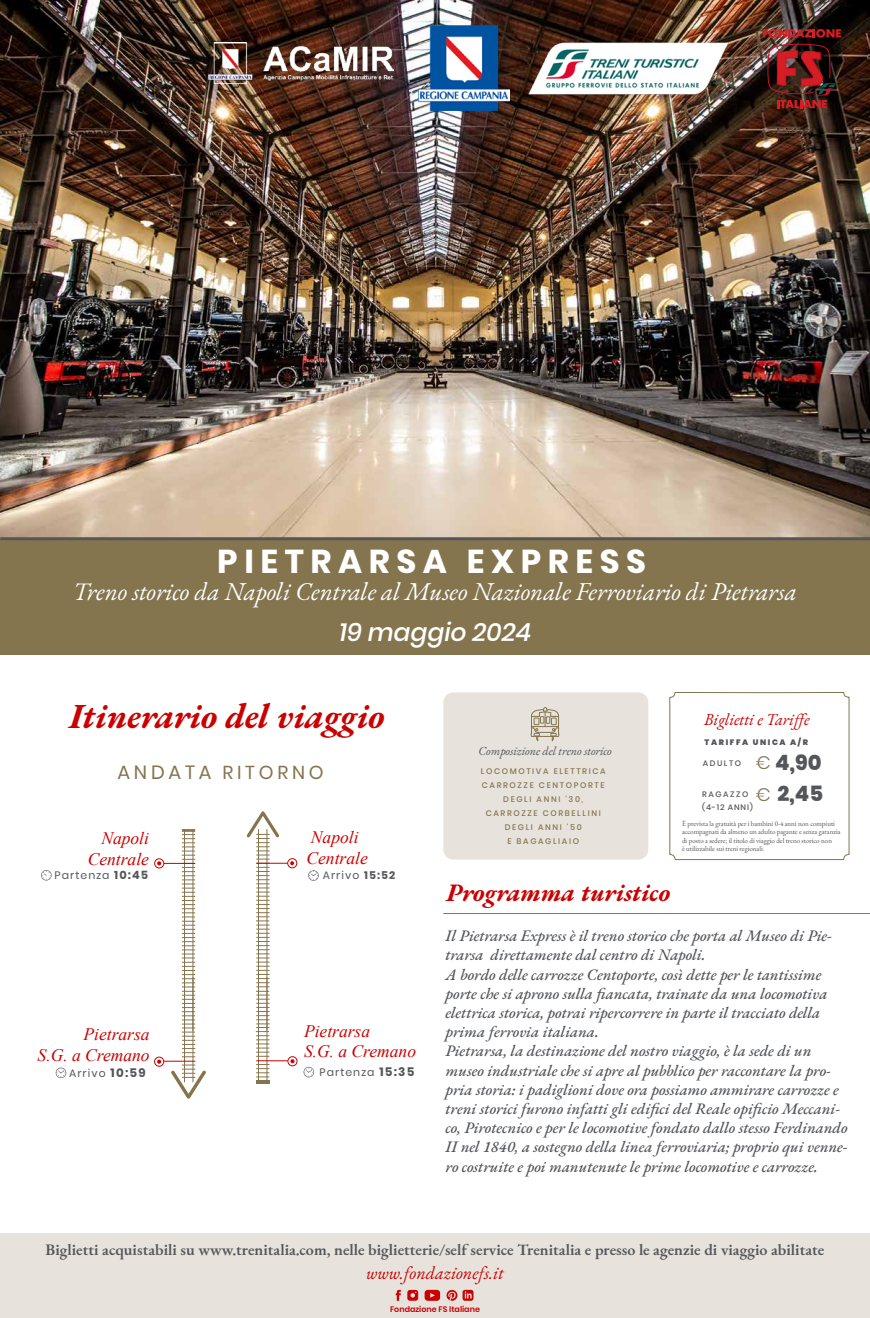
<style>
.page{position:relative;width:870px;height:1318px;background:#fff}
.page>*{position:absolute;margin:0;border:0;box-sizing:border-box;transform-origin:0 0}
.t1{font:italic 700 35px "EB Garamond";color:#cb0000}
.t2{font:700 33px "Poppins";letter-spacing:.2em;color:#fff}
.t3{font:italic 25px "EB Garamond";color:#fff}
.t4{font:italic 700 25px "EB Garamond";color:#cb0000}
.t5{font:italic 500 25px "Poppins";color:#fff}
.t6{font:800 21.1px "Poppins";color:#54565a}
.t7{font:18.7px "Poppins";letter-spacing:.2em;color:#85754f}
.t8{font:300 18.1px "Poppins";color:#85754f}
.t9{font:italic 18px "EB Garamond";color:#cb0000}
.t10{font:italic 17.5px/21px "Times New Roman";color:#cb0000;text-align:right}
.t11{font:italic 16.5px "EB Garamond";color:#cb0000}
.t12{font:italic 500 16px/19.2px "EB Garamond";color:#54565a}
.t13{font:600 16px "EB Garamond";color:#54565a}
.t14{font:italic 12.1px "EB Garamond";color:#54565a}
.t15{font:10.8px "Poppins";letter-spacing:.1em;color:#54565a}
.t16{font:500 8px/14.1px "Poppins";letter-spacing:.2em;color:#85754f;text-align:center}
.t17{font:600 8px "Poppins";color:#cb0000}
.t18{font:500 7.9px/13.2px "Poppins";letter-spacing:.2em;color:#54565a}
.t19{font:900 7.9px "Poppins";letter-spacing:.2em;color:#54565a}
.t20{font:7px/8.4px "EB Garamond";color:#565656}
.s1{font-size:19.2px}
.s2{font-weight:700;font-size:11.4px}
.s3{font-weight:700;font-size:12px}
.s4{font-weight:700}
.s5{font-weight:300;font-size:18.1px;color:#85754f}
</style>
<div class="page">
<img style="left:0;top:0;width:869px;height:537px">
<div style="left:0;top:538px;width:869px;height:117px;background:#85754f"></div>
<div style="left:0;top:1233px;width:869px;height:84px;background:#e7e3dc"></div>
<svg style="left:669px;top:692px;width:180px;height:168px"></svg>
<div style="left:443px;top:692px;width:205px;height:167px;background:#e7e3dc;border-radius:10px"></div>
<hr style="left:443px;top:913px;width:426px;height:1px;background:#85754f">
<img style="left:763px;top:29px;width:77px;height:79px">
<hr style="left:0;top:537px;width:869px;height:3px;background:#54565a">
<svg style="left:530px;top:707px;width:30px;height:34px"></svg>
<svg style="left:407px;top:1289px;width:11px;height:11px"></svg>
<svg style="left:424px;top:1289px;width:16px;height:11px"></svg>
<svg style="left:395px;top:1289px;width:6px;height:11px"></svg>
<svg style="left:446px;top:1289px;width:27px;height:11px"></svg>
<svg style="left:157px;top:861px;width:4px;height:4px"></svg>
<div style="left:154px;top:858px;width:10px;height:10px;border:1px solid #cb0000;border-radius:50%"></div>
<hr style="left:164px;top:862px;width:31px;height:1px;background:#cb0000">
<svg style="left:41px;top:870px;width:11px;height:10px"></svg>
<hr style="left:184px;top:976px;width:1px;height:106px;background:#85754f">
<hr style="left:192px;top:976px;width:1px;height:106px;background:#85754f">
<svg style="left:56px;top:1067px;width:10px;height:10px"></svg>
<hr style="left:164px;top:1060px;width:31px;height:1px;background:#cb0000">
<svg style="left:157px;top:1059px;width:4px;height:4px"></svg>
<div style="left:154px;top:1056px;width:10px;height:10px;border:1px solid #cb0000;border-radius:50%"></div>
<svg style="left:290px;top:861px;width:4px;height:4px"></svg>
<div style="left:287px;top:858px;width:10px;height:10px;border:1px solid #cb0000;border-radius:50%"></div>
<hr style="left:256px;top:862px;width:31px;height:1px;background:#cb0000">
<hr style="left:266px;top:976px;width:1px;height:104px;background:#85754f">
<hr style="left:258px;top:976px;width:1px;height:104px;background:#85754f">
<hr style="left:256px;top:1060px;width:32px;height:1px;background:#cb0000">
<svg style="left:290px;top:1059px;width:4px;height:4px"></svg>
<div style="left:287px;top:1056px;width:10px;height:10px;border:1px solid #cb0000;border-radius:50%"></div>
<svg style="left:308px;top:870px;width:11px;height:10px"></svg>
<svg style="left:303px;top:1066px;width:11px;height:11px"></svg>
<svg style="left:171px;top:1064px;width:35px;height:34px"></svg>
<svg style="left:256px;top:1063px;width:13px;height:20px"></svg>
<svg style="left:247px;top:811px;width:32px;height:245px"></svg>
<img style="left:209px;top:42px;width:184px;height:41px">
<img style="left:524px;top:37px;width:210px;height:62px">
<img style="left:418px;top:25px;width:92px;height:86px">
<svg style="left:182px;top:829px;width:13px;height:228px"></svg>
<h2 class="t2" style="left:217px;top:542px;width:430px">PIETRARSA EXPRESS</h2>
<h3 class="t3" style="left:73px;top:575px;width:725px">Treno storico da Napoli Centrale al Museo Nazionale Ferroviario di Pietrarsa</h3>
<h3 class="t5" style="left:339px;top:618px;width:193px">19 maggio 2024</h3>
<h1 class="t1" style="left:69px;top:692px;width:316px">Itinerario del viaggio</h1>
<p class="t7" style="left:117px;top:761px;width:208px"><span class="s1">ANDATA</span> RITORNO</p>
<p class="t10" style="left:88px;top:827px;width:63px">Napoli<br>Centrale</p>
<p class="t15" style="left:55px;top:868px;width:95px">Partenza <span class="s2">10:45</span></p>
<p class="t10" style="left:38px;top:1022px;width:113px">Pietrarsa<br>S.G. a Cremano</p>
<p class="t15" style="left:69px;top:1067px;width:78px">Arrivo <span class="s3">10:59</span></p>
<p class="t10" style="left:306px;top:826px;width:63px;text-align:left">Napoli<br>Centrale</p>
<p class="t15" style="left:323px;top:869px;width:74px">Arrivo <span class="s4">15:52</span></p>
<p class="t10" style="left:304px;top:1019px;width:113px;text-align:left">Pietrarsa<br>S.G. a Cremano</p>
<p class="t15" style="left:319px;top:1065px;width:96px">Partenza <span class="s3">15:35</span></p>
<p class="t14" style="left:478px;top:743px;width:135px">Composizione del treno storico</p>
<p class="t16" style="left:481px;top:764px;width:126px">LOCOMOTIVA ELETTRICA<br>CARROZZE CENTOPORTE<br>DEGLI ANNI '30,<br>CARROZZE CORBELLINI<br>DEGLI ANNI '50<br>E BAGAGLIAIO</p>
<p class="t11" style="left:704px;top:709px;width:108px">Biglietti e Tariffe</p>
<p class="t19" style="left:704px;top:737px;width:105px">TARIFFA UNICA A/R</p>
<p class="t18" style="left:702px;top:756px;width:40px">ADULTO</p>
<h3 class="t6" style="left:775px;top:750px;width:48px">4,90</h3>
<p class="t18" style="left:702px;top:787px;width:52px">RAGAZZO (4-12 ANNI)</p>
<h3 class="t6" style="left:755px;top:781px;width:69px"><span class="s5">€</span> 2,45</h3>
<p class="t20" style="left:682px;top:819px;width:160px">È prevista la gratuità per i bambini 0-4 anni non compiuti accompagnati da almeno un adulto pagante e senza garanzia di posto a sedere; il titolo di viaggio del treno storico non<br>è utilizzabile sui treni regionali.</p>
<p class="t8" style="left:755px;top:752px;width:16px">€</p>
<h3 class="t4" style="left:446px;top:875px;width:225px">Programma turistico</h3>
<p class="t12" style="left:445px;top:926px;width:403px">Il Pietrarsa Express è il treno storico che porta al Museo di Pie&shy;trarsa direttamente dal centro di Napoli.<br>A bordo delle carrozze Centoporte, così dette per le tantissime porte che si aprono sulla fiancata, trainate da una locomotiva elettrica storica, potrai ripercorrere in parte il tracciato della prima ferrovia italiana.<br>Pietrarsa, la destinazione del nostro viaggio, è la sede di un museo industriale che si apre al pubblico per raccontare la pro&shy;pria storia: i padiglioni dove ora possiamo ammirare carrozze e treni storici furono infatti gli edifici del Reale opificio Meccani&shy;co, Pirotecnico e per le locomotive fondato dallo stesso Ferdinando II nel 1840, a sostegno della linea ferroviaria; proprio qui venne&shy;ro costruite e poi manutenute le prime locomotive e carrozze.</p>
<p class="t13" style="left:45px;top:1238px;width:780px">Biglietti acquistabili su www.trenitalia.com, nelle biglietterie/self service Trenitalia e presso le agenzie di viaggio abilitate</p>
<p class="t9" style="left:366px;top:1261px;width:139px">www.fondazionefs.it</p>
<p class="t17" style="left:390px;top:1304px;width:91px">Fondazione FS Italiane</p>
</div>
